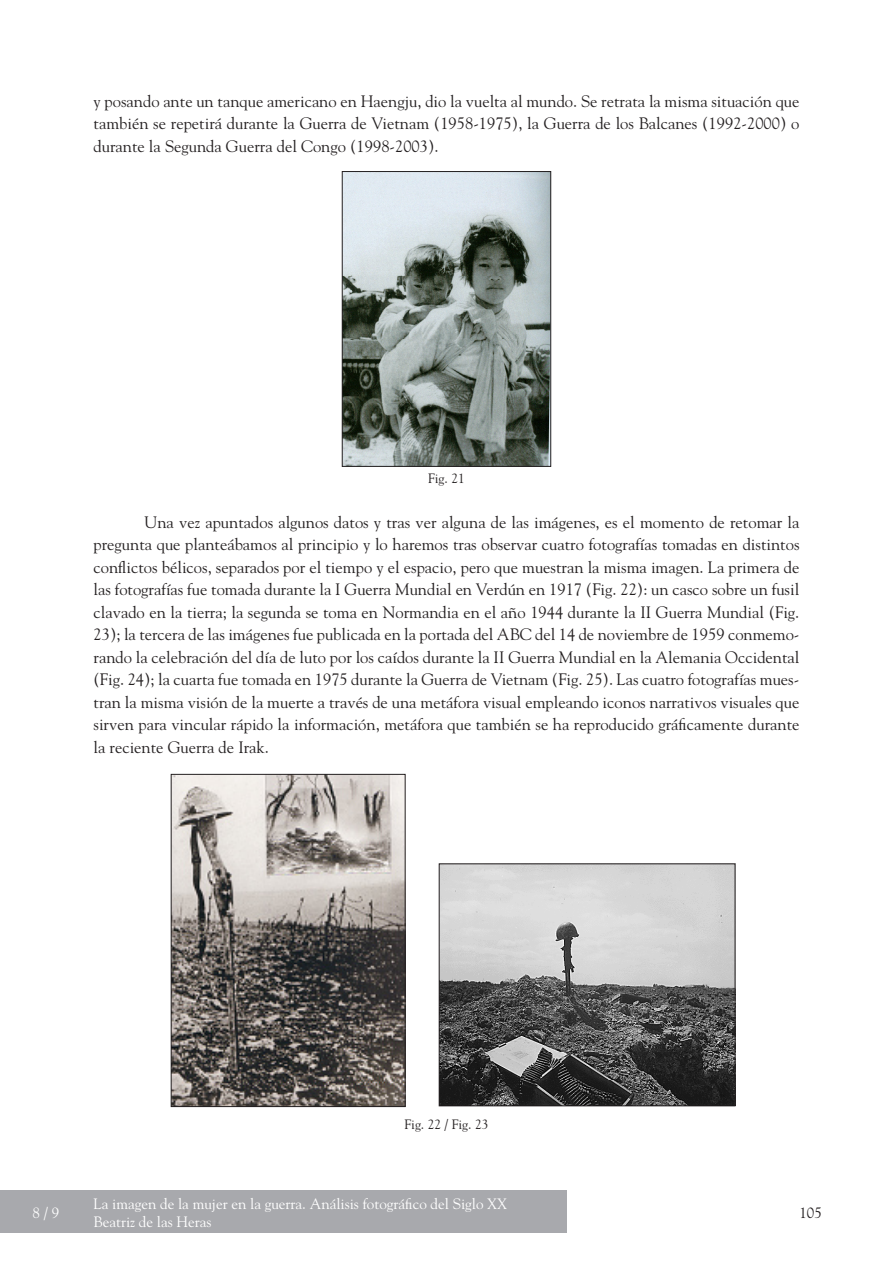
<style>
.page{position:relative;width:893px;height:1263px;background:#fff}
.page>*{position:absolute;margin:0;border:0;box-sizing:border-box;transform-origin:0 0}
.Base{font:16.5px/22.5px "Goudy";color:#231f20;text-align:justify}
.Base-2{font:15px "Goudy";color:#fff}
.Base-3{font:15px "Goudy";color:#231f20}
.Pie_de_foto{font:13.5px "Goudy";color:#231f20}
</style>
<div class="page">
<div style="left:0;top:1191px;width:567px;height:42px;background:#a8a9ad"></div>
<img style="left:344px;top:173px;width:205px;height:292px">
<div style="left:342px;top:171px;width:209px;height:296px;border:1px solid #231f20"></div>
<img style="left:173px;top:776px;width:230px;height:329px">
<div style="left:171px;top:774px;width:234px;height:333px;border:1px solid #231f20"></div>
<img style="left:441px;top:866px;width:292px;height:238px">
<div style="left:439px;top:864px;width:296px;height:242px;border:1px solid #231f20"></div>
<p class="Base" style="left:94px;top:89px;width:707px">y posando ante un tanque americano en Haengju, dio la vuelta al mundo. Se retrata la misma situación que también se repetirá durante la Guerra de Vietnam (1958-1975), la Guerra de los Balcanes (1992-2000) o durante la Segunda Guerra del Congo (1998-2003).</p>
<p class="Pie_de_foto" style="left:428px;top:470px;width:38px">Fig. 21</p>
<p class="Base" style="left:94px;top:510px;width:707px;text-indent:51px">Una vez apuntados algunos datos y tras ver alguna de las imágenes, es el momento de retomar la pregunta que planteábamos al principio y lo haremos tras observar cuatro fotografías tomadas en distintos conflictos bélicos, separados por el tiempo y el espacio, pero que muestran la misma imagen. La primera de las fotografías fue tomada durante la I Guerra Mundial en Verdún en 1917 (Fig. 22): un casco sobre un fusil clavado en la tierra; la segunda se toma en Normandia en el año 1944 durante la II Guerra Mundial (Fig.<br>23); la tercera de las imágenes fue publicada en la portada del ABC del 14 de noviembre de 1959 conmemo&shy;rando la celebración del día de luto por los caídos durante la II Guerra Mundial en la Alemania Occidental (Fig. 24); la cuarta fue tomada en 1975 durante la Guerra de Vietnam (Fig. 25). Las cuatro fotografías mues&shy;tran la misma visión de la muerte a través de una metáfora visual empleando iconos narrativos visuales que sirven para vincular rápido la información, metáfora que también se ha reproducido gráficamente durante la reciente Guerra de Irak.</p>
<p class="Pie_de_foto" style="left:404px;top:1116px;width:85px">Fig. 22 / Fig. 23</p>
<p class="Base-2" style="left:94px;top:1194px;width:415px">La imagen de la mujer en la guerra. Análisis fotográfico del Siglo XX</p>
<p class="Base-2" style="left:94px;top:1212px;width:119px">Beatriz de las Heras</p>
<p class="Base-2" style="left:33px;top:1203px;width:28px">8 / 9</p>
<p class="Base-3" style="left:799px;top:1203px;width:24px">105</p>
</div>
